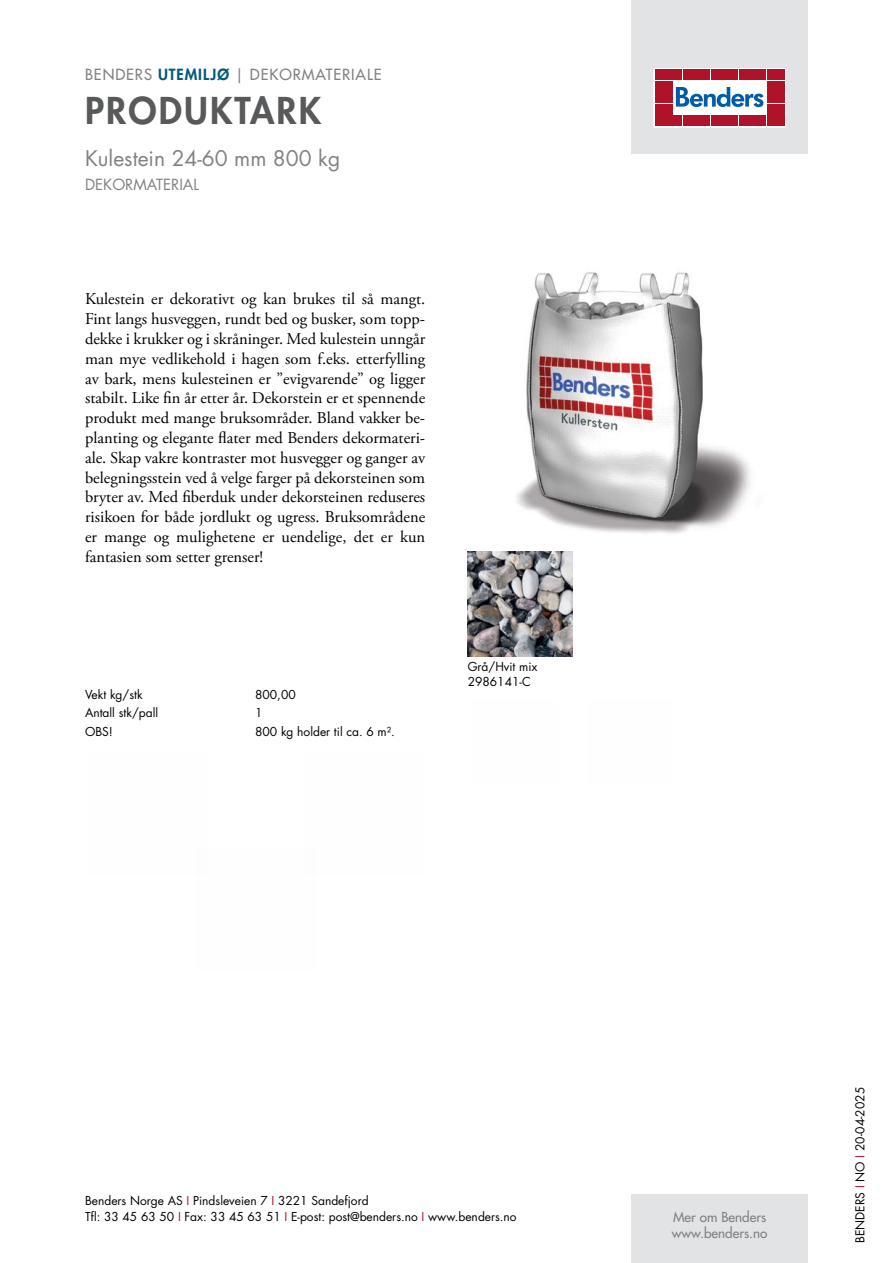
<style>
.page{position:relative;width:893px;height:1263px;background:#fff}
.page>*{position:absolute;margin:0;border:0;box-sizing:border-box;transform-origin:0 0}
.t1{font:800 36px "Futura Std";letter-spacing:.06em;color:#58595b}
.t2{font:21px "Futura Std";color:#808285}
.t3{font:16.5px/19.8px "Adobe Garamond Pro";color:#000;text-align:justify}
.t4{font:500 15px "Futura Std";letter-spacing:.06em;color:#808285}
.t5{font:15px "Futura Std";color:#808285}
.t6{font:500 13.5px/16.2px "Futura Std";color:#808285}
.t7{font:12px/16.5px "Futura Std";color:#000}
.s1{font-weight:800;color:#005a7c}
.s2{color:#ae132a}
</style>
<div class="page">
<div style="left:631px;top:0;width:177px;height:153px;background:#e2e3e4"></div>
<div style="left:631px;top:1195px;width:177px;height:68px;background:#e2e3e4"></div>
<svg style="left:656px;top:70px;width:128px;height:55px;fill:#fff"></svg>
<div style="left:654px;top:68px;width:132px;height:59px;border:1px solid #fff"></div>
<div style="left:655px;top:70px;width:8px;height:10px;background:#ae132a"></div>
<div style="left:664px;top:70px;width:8px;height:10px;background:#ae132a"></div>
<div style="left:655px;top:81px;width:8px;height:10px;background:#ae132a"></div>
<div style="left:664px;top:81px;width:8px;height:10px;background:#ae132a"></div>
<div style="left:655px;top:93px;width:8px;height:10px;background:#ae132a"></div>
<div style="left:664px;top:93px;width:8px;height:10px;background:#ae132a"></div>
<div style="left:655px;top:104px;width:8px;height:11px;background:#ae132a"></div>
<div style="left:664px;top:104px;width:8px;height:11px;background:#ae132a"></div>
<div style="left:655px;top:116px;width:8px;height:10px;background:#ae132a"></div>
<div style="left:664px;top:116px;width:8px;height:10px;background:#ae132a"></div>
<div style="left:674px;top:70px;width:8px;height:10px;background:#ae132a"></div>
<div style="left:683px;top:70px;width:8px;height:10px;background:#ae132a"></div>
<div style="left:692px;top:70px;width:8px;height:10px;background:#ae132a"></div>
<div style="left:702px;top:70px;width:8px;height:10px;background:#ae132a"></div>
<div style="left:711px;top:70px;width:8px;height:10px;background:#ae132a"></div>
<div style="left:720px;top:70px;width:8px;height:10px;background:#ae132a"></div>
<div style="left:730px;top:70px;width:8px;height:10px;background:#ae132a"></div>
<div style="left:739px;top:70px;width:8px;height:10px;background:#ae132a"></div>
<div style="left:748px;top:70px;width:8px;height:10px;background:#ae132a"></div>
<div style="left:758px;top:70px;width:8px;height:10px;background:#ae132a"></div>
<div style="left:674px;top:116px;width:8px;height:10px;background:#ae132a"></div>
<div style="left:683px;top:116px;width:8px;height:10px;background:#ae132a"></div>
<div style="left:692px;top:116px;width:8px;height:10px;background:#ae132a"></div>
<div style="left:702px;top:116px;width:8px;height:10px;background:#ae132a"></div>
<div style="left:711px;top:116px;width:8px;height:10px;background:#ae132a"></div>
<div style="left:720px;top:116px;width:8px;height:10px;background:#ae132a"></div>
<div style="left:730px;top:116px;width:8px;height:10px;background:#ae132a"></div>
<div style="left:739px;top:116px;width:8px;height:10px;background:#ae132a"></div>
<div style="left:748px;top:116px;width:8px;height:10px;background:#ae132a"></div>
<div style="left:758px;top:116px;width:8px;height:10px;background:#ae132a"></div>
<div style="left:767px;top:70px;width:8px;height:10px;background:#ae132a"></div>
<div style="left:776px;top:70px;width:8px;height:10px;background:#ae132a"></div>
<div style="left:767px;top:81px;width:8px;height:10px;background:#ae132a"></div>
<div style="left:776px;top:81px;width:8px;height:10px;background:#ae132a"></div>
<div style="left:767px;top:93px;width:8px;height:10px;background:#ae132a"></div>
<div style="left:776px;top:93px;width:8px;height:10px;background:#ae132a"></div>
<div style="left:767px;top:104px;width:8px;height:11px;background:#ae132a"></div>
<div style="left:776px;top:104px;width:8px;height:11px;background:#ae132a"></div>
<div style="left:767px;top:116px;width:8px;height:10px;background:#ae132a"></div>
<div style="left:776px;top:116px;width:8px;height:10px;background:#ae132a"></div>
<svg style="left:676px;top:87px;width:87px;height:20px"></svg>
<img style="left:516px;top:272px;width:235px;height:262px">
<img style="left:468px;top:552px;width:105px;height:105px">
<p class="t4" style="left:85px;top:65px;width:298px">BENDERS <span class="s1">UTEMILJØ</span> | DEKORMATERIALE</p>
<h1 class="t1" style="left:85px;top:87px;width:238px">PRODUKTARK</h1>
<p class="t2" style="left:85px;top:144px;width:257px">Kulestein 24-60 mm 800 kg</p>
<p class="t5" style="left:85px;top:175px;width:116px">DEKORMATERIAL</p>
<p class="t3" style="left:85px;top:290px;width:342px">Kulestein er dekorativt og kan brukes til så mangt.<br>Fint langs husveggen, rundt bed og busker, som topp&shy;dekke i krukker og i skråninger. Med kulestein unngår man mye vedlikehold i hagen som f.eks. etterfylling av bark, mens kulesteinen er ”evigvarende” og ligger stabilt. Like fin år etter år. Dekorstein er et spennende produkt med mange bruksområder. Bland vakker be&shy;planting og elegante flater med Benders dekormateri&shy;ale. Skap vakre kontraster mot husvegger og ganger av belegningsstein ved å velge farger på dekorsteinen som bryter av. Med fiberduk under dekorsteinen reduseres risikoen for både jordlukt og ugress. Bruksområdene er mange og mulighetene er uendelige, det er kun fantasien som setter grenser!</p>
<p class="t7" style="left:85px;top:686px;width:59px">Vekt kg/stk</p>
<p class="t7" style="left:255px;top:686px;width:42px">800,00</p>
<p class="t7" style="left:85px;top:705px;width:75px">Antall stk/pall</p>
<p class="t7" style="left:255px;top:705px;width:9px">1</p>
<p class="t7" style="left:85px;top:723px;width:29px">OBS!</p>
<p class="t7" style="left:255px;top:723px;width:141px">800 kg holder til ca. 6 m².</p>
<p class="t7" style="left:468px;top:660px;width:71px;line-height:14.4px">Grå/Hvit mix<br>2986141-C</p>
<p class="t7" style="left:85px;top:1192px;width:433px">Benders Norge AS <span class="s2">I</span> Pindsleveien 7 <span class="s2">I</span> 3221 Sandefjord<br>Tfl: 33 45 63 50 <span class="s2">I</span> Fax: 33 45 63 51 <span class="s2">I</span> E-post: post@benders.no <span class="s2">I</span> www.benders.no</p>
<p class="t6" style="left:672px;top:1209px;width:97px">Mer om Benders www.benders.no</p>
<p class="t7" style="left:852px;top:1243px;width:157px;rotate:-90deg">BENDERS <span class="s2">I</span> NO <span class="s2">I</span> 20-04-2025</p>
</div>
